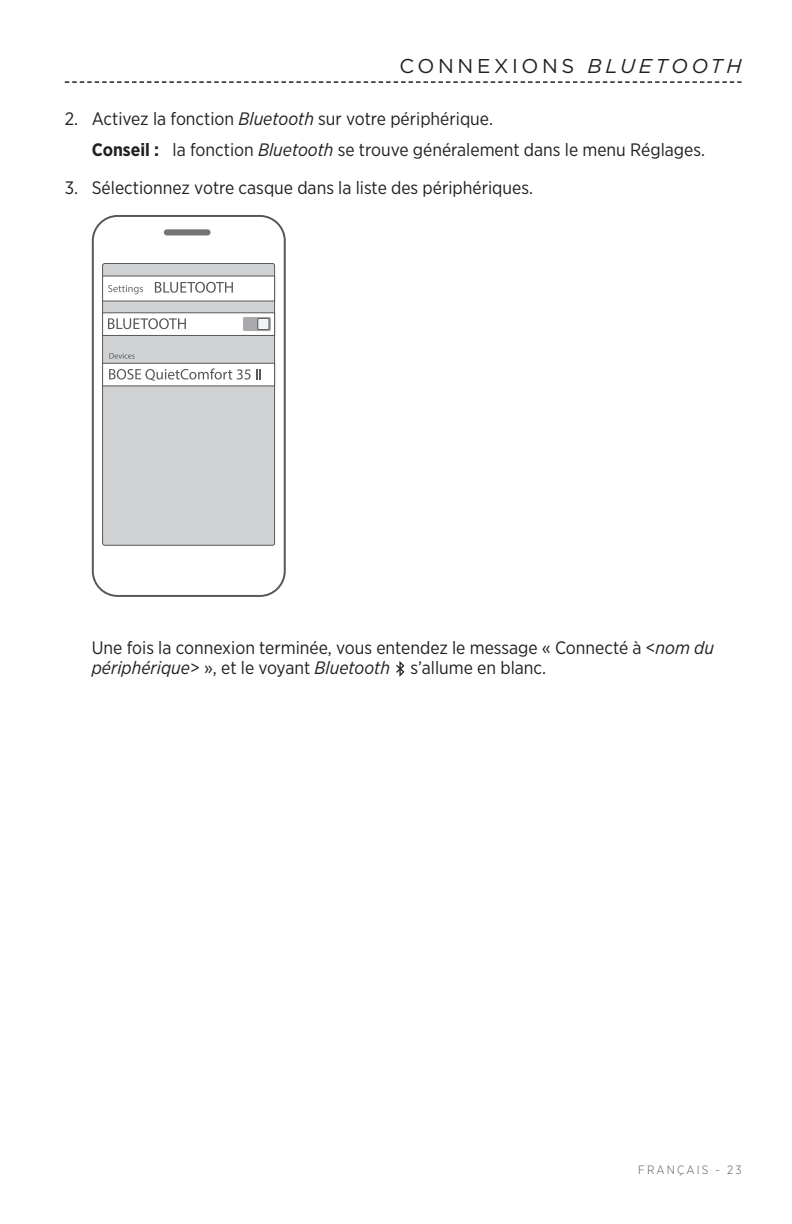
<style>
.page{position:relative;width:792px;height:1224px;background:#fff}
.page>*{position:absolute;margin:0;border:0;box-sizing:border-box;transform-origin:0 0}
.Section_Head_no_toc{font:20px "Gotham";letter-spacing:.18em;color:#231f20}
.Text_indent_under_nu{font:18px/20px "Gotham Narrow";color:#231f20}
.Text_Tip_Indent{font:18px "Gotham Narrow";color:#231f20}
.t1{font:300 12px "Gotham Narrow";letter-spacing:.18em;color:#57585a}
.s1{font-style:italic}
.s2{font-weight:700}
</style>
<div class="page">
<svg style="left:65px;top:81px;width:677px;height:2px"></svg>
<svg style="left:92px;top:215px;width:194px;height:382px"></svg>
<div style="left:103px;top:263px;width:172px;height:282px;background:#d1d2d4;border-radius:2px"></div>
<div style="left:102px;top:263px;width:173px;height:283px;border:1px solid #57585a;border-radius:2px"></div>
<div style="left:102px;top:363px;width:173px;height:23px;background:#fff;border:1px solid #57585a"></div>
<div style="left:102px;top:313px;width:173px;height:23px;background:#fff;border:1px solid #57585a"></div>
<div style="left:102px;top:276px;width:173px;height:25px;background:#fff"></div>
<svg style="left:155px;top:282px;width:78px;height:11px"></svg>
<svg style="left:108px;top:285px;width:35px;height:9px"></svg>
<svg style="left:109px;top:353px;width:26px;height:6px"></svg>
<svg style="left:108px;top:318px;width:78px;height:11px"></svg>
<div style="left:243px;top:317px;width:28px;height:14px;background:#a8aaad;border-radius:2px"></div>
<div style="left:258px;top:318px;width:11px;height:12px;background:#f2f3f4"></div>
<div style="left:257px;top:318px;width:12px;height:12px;border:1px solid #57585a"></div>
<div style="left:164px;top:229px;width:47px;height:6px;background:#737477;border-radius:3px"></div>
<svg style="left:109px;top:368px;width:152px;height:13px"></svg>
<svg style="left:396px;top:661px;width:9px;height:16px"></svg>
<p class="Section_Head_no_toc" style="left:400px;top:54px;width:344px">CONNEXIONS <span class="s1">BLUETOOTH</span></p>
<p class="Text_indent_under_nu" style="left:65px;top:109px;width:430px">2. Activez la fonction <span class="s1">Bluetooth</span> sur votre périphérique.</p>
<p class="Text_Tip_Indent" style="left:92px;top:138px;width:615px"><span class="s2">Conseil :</span> la fonction <span class="s1">Bluetooth</span> se trouve généralement dans le menu Réglages.</p>
<p class="Text_indent_under_nu" style="left:65px;top:177px;width:470px">3. Sélectionnez votre casque dans la liste des périphériques.</p>
<p class="Text_indent_under_nu" style="left:92px;top:638px;width:624px">Une fois la connexion terminée, vous entendez le message « Connecté à &lt;<span class="s1">nom du périphérique</span>&gt; », et le voyant <span class="s1">Bluetooth</span> s’allume en blanc.</p>
<p class="t1" style="left:638px;top:1162px;width:105px">FRANÇAIS - 23</p>
</div>
